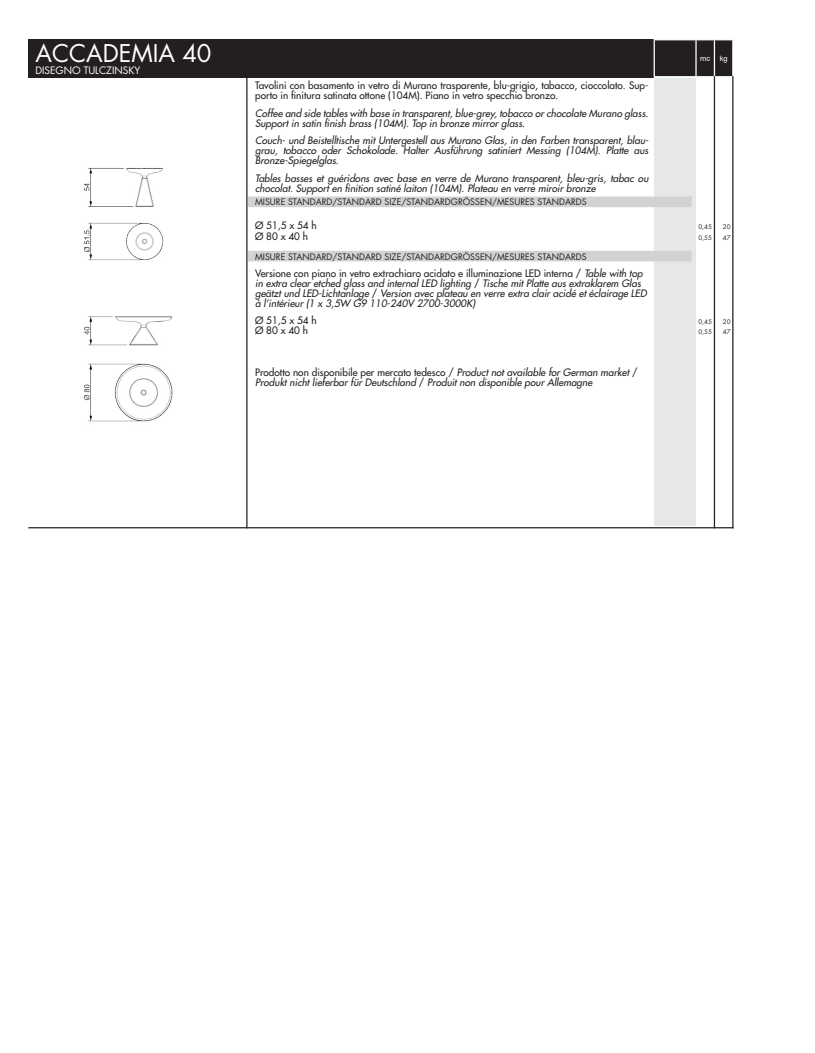
<style>
.page{position:relative;width:815px;height:1053px;background:#fff}
.page>*{position:absolute;margin:0;border:0;box-sizing:border-box;transform-origin:0 0}
.articolo_nome{font:23.75px "Futura Std";color:#fff}
.articolo_descrizione{font:italic 500 10px/10px "Futura Std";color:#231f20}
.riga_d{font:italic 500 10px/10px "Futura Std";color:#231f20}
.articolo_descrizione-2{font:500 10px/10px "Futura Std";color:#231f20}
.riga_m{font:500 10px "Futura Std";color:#231f20}
.articolo_disegno{font:10px "Futura Std";color:#fff}
.riga_t{font:8.75px "Futura Std";color:#231f20}
.intestazione_mckg{font:7.5px "Arial";color:#fff}
.t1{font:6.25px "Futura Std";color:#231f20}
.s1{font-style:normal}
</style>
<div class="page">
<div style="left:28px;top:39px;width:626px;height:38px;background:#231f20"></div>
<svg style="left:654px;top:39px;width:79px;height:38px;background:#3a3737"></svg>
<div style="left:654px;top:79px;width:42px;height:447px;background:#e6e7e9"></div>
<hr style="left:28px;top:527px;width:705px;height:1px;background:#231f20">
<hr style="left:246px;top:76px;width:2px;height:452px;background:#231f20">
<hr style="left:714px;top:76px;width:1px;height:452px;background:#231f20">
<hr style="left:732px;top:76px;width:1px;height:452px;background:#231f20">
<img style="left:83px;top:168px;width:90px;height:254px">
<div style="left:248px;top:196px;width:444px;height:11px;background:#d1d2d4"></div>
<div style="left:248px;top:251px;width:444px;height:10px;background:#d1d2d4"></div>
<p class="articolo_nome" style="left:35px;top:38px;width:178px">ACCADEMIA 40</p>
<p class="articolo_disegno" style="left:35px;top:64px;width:107px">DISEGNO TULCZINSKY</p>
<p class="articolo_descrizione-2" style="left:255px;top:81px;width:395px">Tavolini con basamento in vetro di Murano trasparente, blu-grigio, tabacco, cioccolato. Sup&shy;porto in finitura satinata ottone (104M). Piano in vetro specchio bronzo.</p>
<p class="articolo_descrizione" style="left:255px;top:108px;width:395px">Coffee and side tables with base in transparent, blue-grey, tobacco or chocolate Murano glass.<br>Support in satin finish brass (104M). Top in bronze mirror glass.</p>
<p class="articolo_descrizione" style="left:255px;top:136px;width:395px;text-align:justify">Couch- und Beistelltische mit Untergestell aus Murano Glas, in den Farben transparent, blau&shy;grau, tobacco oder Schokolade. Halter Ausführung satiniert Messing (104M). Platte aus Bronze-Spiegelglas.</p>
<p class="articolo_descrizione" style="left:255px;top:173px;width:395px">Tables basses et guéridons avec base en verre de Murano transparent, bleu-gris, tabac ou chocolat. Support en finition satiné laiton (104M). Plateau en verre miroir bronze</p>
<p class="riga_t" style="left:255px;top:196px;width:333px">MISURE STANDARD/STANDARD SIZE/STANDARDGRÖSSEN/MESURES STANDARDS</p>
<p class="riga_m" style="left:255px;top:219px;width:63px">Ø 51,5 x 54 h</p>
<p class="riga_m" style="left:255px;top:230px;width:55px">Ø 80 x 40 h</p>
<p class="riga_t" style="left:255px;top:251px;width:333px">MISURE STANDARD/STANDARD SIZE/STANDARDGRÖSSEN/MESURES STANDARDS</p>
<p class="riga_d" style="left:255px;top:268px;width:393px"><span class="s1">Versione con piano in vetro extrachiaro acidato e illuminazione LED interna /</span> Table with top in extra clear etched glass and internal LED lighting <span class="s1">/</span> Tische mit Platte aus extraklarem Glas geätzt und LED-Lichtanlage <span class="s1">/</span> Version avec plateau en verre extra clair acidé et éclairage LED à l’intérieur (1 x 3,5W G9 110-240V 2700-3000K)</p>
<p class="riga_m" style="left:255px;top:313px;width:63px">Ø 51,5 x 54 h</p>
<p class="riga_m" style="left:255px;top:324px;width:55px">Ø 80 x 40 h</p>
<p class="riga_d" style="left:255px;top:367px;width:384px"><span class="s1">Prodotto non disponibile per mercato tedesco /</span> Product not available for German market <span class="s1">/<br></span>Produkt nicht lieferbar für Deutschland <span class="s1">/</span> Produit non disponible pour Allemagne</p>
<p class="intestazione_mckg" style="left:700px;top:53px;width:11px">mc</p>
<p class="intestazione_mckg" style="left:720px;top:53px;width:9px">kg</p>
<p class="t1" style="left:698px;top:223px;width:15px">0,45</p>
<p class="t1" style="left:723px;top:223px;width:9px">20</p>
<p class="t1" style="left:698px;top:233px;width:15px">0,55</p>
<p class="t1" style="left:723px;top:233px;width:9px">47</p>
<p class="t1" style="left:698px;top:317px;width:15px">0,45</p>
<p class="t1" style="left:723px;top:317px;width:9px">20</p>
<p class="t1" style="left:698px;top:328px;width:15px">0,55</p>
<p class="t1" style="left:723px;top:328px;width:9px">47</p>
</div>
